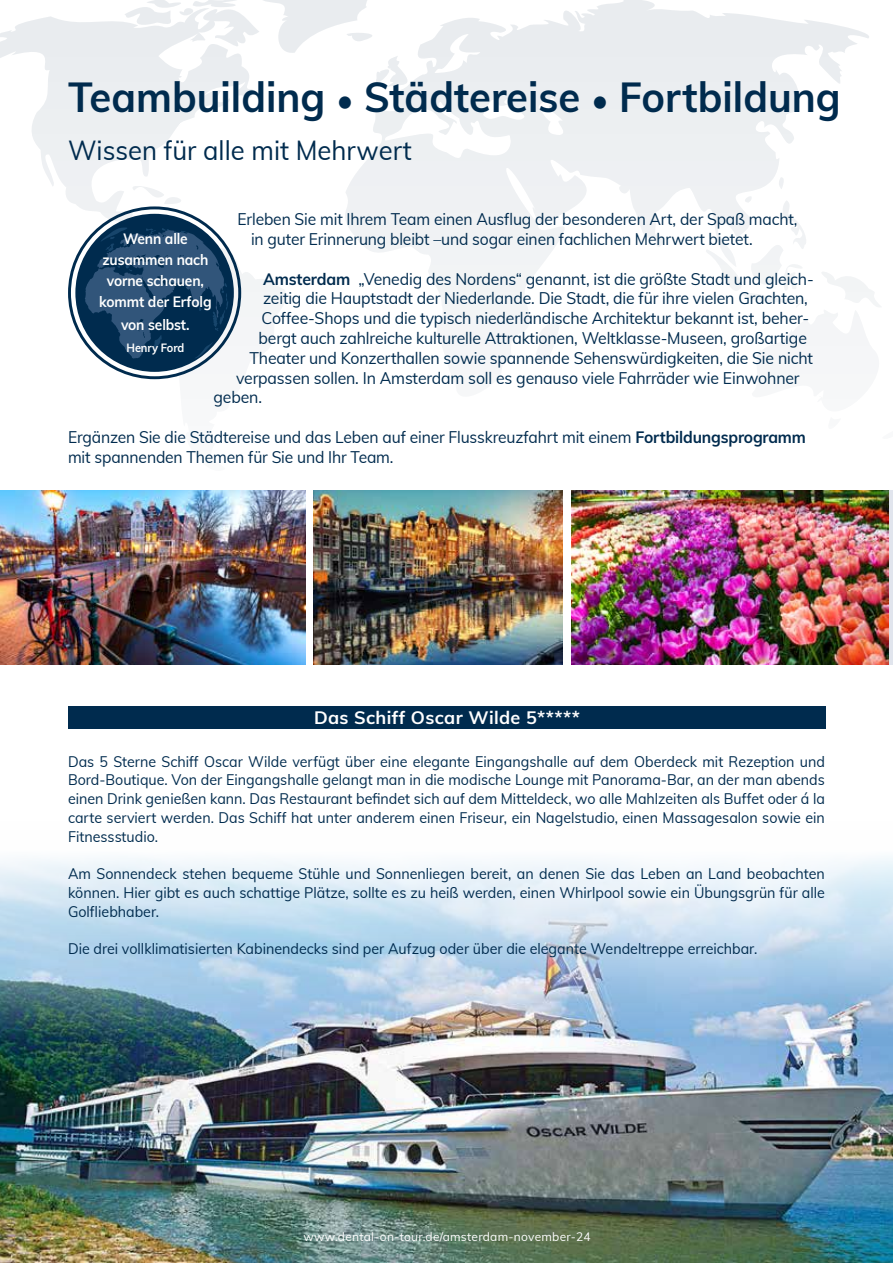
<style>
.page{position:relative;width:893px;height:1263px;background:#fff}
.page>*{position:absolute;margin:0;border:0;box-sizing:border-box;transform-origin:0 0}
.t1{font:700 42px "Muli";color:#002b4e;scale:.95 1}
.t2{font:27px "Muli";color:#002b4e;scale:.95 1}
.t3{font:700 18px "Muli";letter-spacing:.02em;color:#fff}
.t4{font:16.5px "Muli";letter-spacing:-.01em;color:#002b4e;scale:.96 1}
.t5{font:16.5px/19.8px "Muli";letter-spacing:-.01em;color:#002b4e;scale:.95 1}
.t6{font:15px/18.8px "Muli";color:#002b4e;text-align:justify;scale:.95 1}
.t7{font:700 15px/21px "Muli";letter-spacing:-.01em;color:#fff;text-align:center;scale:.92 1}
.t8{font:12px "Muli";letter-spacing:.02em;color:#fff}
.t9{font:700 12px "Muli";letter-spacing:-.01em;color:#fff;scale:.92 1}
.s1{font-weight:400;font-size:34.5px}
.s2{font-weight:700}
</style>
<div class="page">
<svg style="left:0;top:0;width:881px;height:380px"></svg>
<img style="left:0;top:857px;width:893px;height:406px">
<img style="left:571px;top:490px;width:317px;height:175px">
<img style="left:0;top:490px;width:306px;height:175px">
<img style="left:314px;top:490px;width:249px;height:175px">
<div style="left:75px;top:214px;width:159px;height:158px;background:#002b4e;border-radius:50%"></div>
<svg style="left:85px;top:227px;width:143px;height:132px"></svg>
<div style="left:68px;top:706px;width:758px;height:22px;background:#002b4e"></div>
<h1 class="t1" style="left:68px;top:66px;width:815px">Teambuilding <span class="s1">•</span> Städtereise <span class="s1">•</span> Fortbildung</h1>
<h2 class="t2" style="left:68px;top:131px;width:363px">Wissen für alle mit Mehrwert</h2>
<p class="t5" style="left:251px;top:209px;width:577px;text-indent:-14px">Erleben Sie mit Ihrem Team einen Ausflug der besonderen Art, der Spaß macht, in guter Erinnerung bleibt –und sogar einen fachlichen Mehrwert bietet.</p>
<p class="t4" style="left:263px;top:267px;width:575px"><span class="s2">Amsterdam</span> „Venedig des Nordens“ genannt, ist die größte Stadt und gleich-</p>
<p class="t4" style="left:263px;top:286px;width:569px">zeitig die Hauptstadt der Niederlande. Die Stadt, die für ihre vielen Grachten,</p>
<p class="t4" style="left:262px;top:306px;width:572px">Coffee-Shops und die typisch niederländische Architektur bekannt ist, beher-</p>
<p class="t4" style="left:259px;top:326px;width:573px">bergt auch zahlreiche kulturelle Attraktionen, Weltklasse-Museen, großartige</p>
<p class="t4" style="left:250px;top:346px;width:588px">Theater und Konzerthallen sowie spannende Sehenswürdigkeiten, die Sie nicht</p>
<p class="t4" style="left:236px;top:366px;width:589px">verpassen sollen. In Amsterdam soll es genauso viele Fahrräder wie Einwohner</p>
<p class="t4" style="left:214px;top:385px;width:52px">geben.</p>
<p class="t5" style="left:68px;top:426px;width:778px">Ergänzen Sie die Städtereise und das Leben auf einer Flusskreuzfahrt mit einem <span class="s2">Fortbildungsprogramm </span>mit spannenden Themen für Sie und Ihr Team.</p>
<p class="t7" style="left:99px;top:228px;width:124px">Wenn alle zusammen nach vorne schauen, kommt der Erfolg</p>
<p class="t7" style="left:121px;top:313px;width:76px">von selbst.</p>
<p class="t9" style="left:127px;top:339px;width:64px">Henry Ford</p>
<p class="t3" style="left:314px;top:704px;width:267px">Das Schiff Oscar Wilde 5*****</p>
<p class="t6" style="left:68px;top:751px;width:798px">Das 5 Sterne Schiff Oscar Wilde verfügt über eine elegante Eingangshalle auf dem Oberdeck mit Rezeption und Bord-Boutique. Von der Eingangshalle gelangt man in die modische Lounge mit Panorama-Bar, an der man abends einen Drink genießen kann. Das Restaurant befindet sich auf dem Mitteldeck, wo alle Mahlzeiten als Buffet oder á la carte serviert werden. Das Schiff hat unter anderem einen Friseur, ein Nagelstudio, einen Massagesalon sowie ein Fitnessstudio.</p>
<p class="t6" style="left:68px;top:864px;width:798px">Am Sonnendeck stehen bequeme Stühle und Sonnenliegen bereit, an denen Sie das Leben an Land beobachten können. Hier gibt es auch schattige Plätze, sollte es zu heiß werden, einen Whirlpool sowie ein Übungsgrün für alle Golfliebhaber.</p>
<p class="t6" style="left:68px;top:939px;width:727px">Die drei vollklimatisierten Kabinendecks sind per Aufzug oder über die elegante Wendeltreppe erreichbar.</p>
<p class="t8" style="left:304px;top:1228px;width:289px">www.dental-on-tour.de/amsterdam-november-24</p>
</div>
